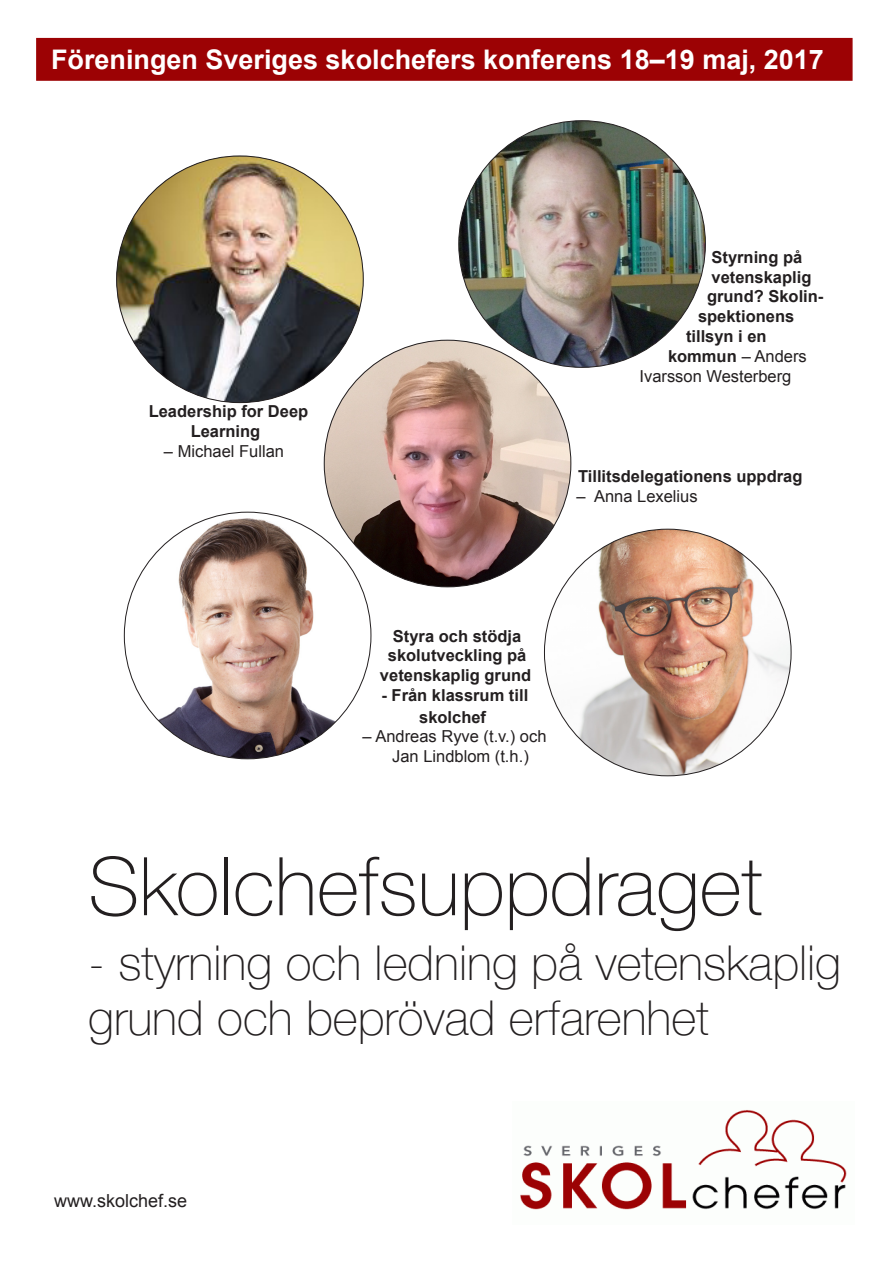
<style>
.page{position:relative;width:893px;height:1263px;background:#fff}
.page>*{position:absolute;margin:0;border:0;box-sizing:border-box;transform-origin:0 0}
.t1{font:100 81px "Helvetica Neue";color:#231f20}
.t2{font:100 48px/55.5px "Helvetica Neue";color:#231f20}
.t3{font:700 27px "Arial";color:#fff}
.t4{font:18px "Arial";color:#231f20}
.t5{font:700 16.5px/19.8px "Arial";color:#231f20;text-align:center}
.t6{font:16.5px/19.8px "Arial";color:#231f20}
.s1{font-weight:700}
</style>
<div class="page">
<img style="left:117px;top:156px;width:246px;height:247px;border-radius:121px">
<img style="left:459px;top:121px;width:246px;height:246px;border-radius:123px">
<div style="left:36px;top:38px;width:817px;height:43px;background:#9c0204;border:2px solid #9c0204"></div>
<img style="left:520px;top:1110px;width:327px;height:100px">
<img style="left:544px;top:529px;width:247px;height:247px;border-radius:123px">
<img style="left:124px;top:512px;width:247px;height:247px;border-radius:123px">
<img style="left:324px;top:340px;width:247px;height:247px;border-radius:123px">
<p class="t3" style="left:51px;top:41px;width:774px">Föreningen Sveriges skolchefers konferens 18–19 maj, 2017</p>
<p class="t5" style="left:149px;top:402px;width:161px">Leadership for Deep<br>Learning</p>
<p class="t6" style="left:164px;top:441px;width:122px">– Michael Fullan</p>
<p class="t5" style="left:711px;top:248px;width:92px">Styrning på</p>
<p class="t5" style="left:711px;top:267px;width:101px">vetenskaplig</p>
<p class="t5" style="left:707px;top:287px;width:118px">grund? Skolin-</p>
<p class="t5" style="left:698px;top:307px;width:98px">spektionens</p>
<p class="t5" style="left:686px;top:327px;width:82px">tillsyn i en</p>
<p class="t6" style="left:639px;top:346px;width:169px;text-indent:28px"><span class="s1">kommun</span> – Anders<br>Ivarsson Westerberg</p>
<p class="t5" style="left:578px;top:467px;width:226px">Tillitsdelegationens uppdrag</p>
<p class="t6" style="left:577px;top:486px;width:123px">– Anna Lexelius</p>
<p class="t5" style="left:380px;top:626px;width:153px">Styra och stödja skolutveckling på vetenskaplig grund</p>
<p class="t5" style="left:381px;top:685px;width:148px;line-height:21.6px">- Från klassrum till skolchef</p>
<p class="t6" style="left:392px;top:727px;width:156px;text-indent:-30px">– Andreas Ryve (t.v.) och<br>Jan Lindblom (t.h.)</p>
<p class="t1" style="left:88px;top:825px;width:676px">Skolchefsuppdraget</p>
<p class="t2" style="left:88px;top:933px;width:754px">- styrning och ledning på vetenskaplig grund och beprövad erfarenhet</p>
<p class="t4" style="left:54px;top:1189px;width:135px">www.skolchef.se</p>
</div>
